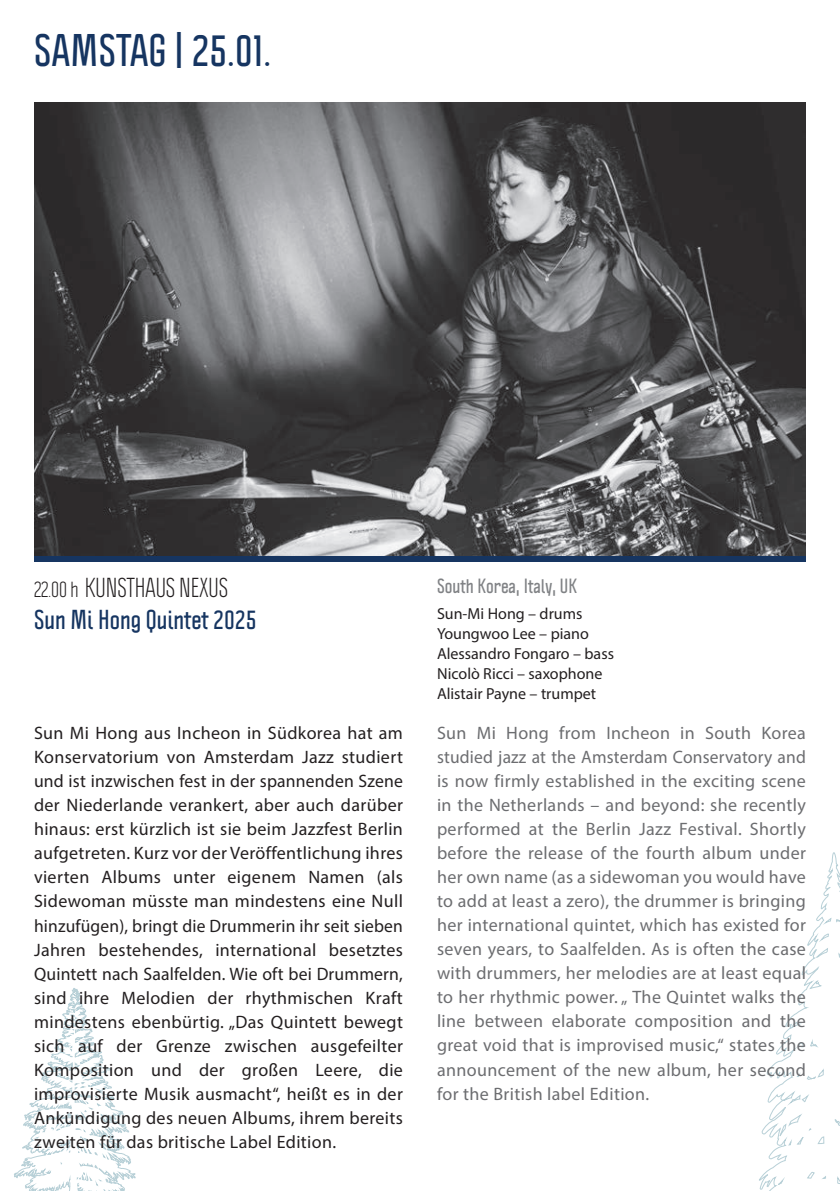
<style>
.page{position:relative;width:840px;height:1191px;background:#fff}
.page>*{position:absolute;margin:0;border:0;box-sizing:border-box;transform-origin:0 0}
.t1{font:700 condensed 40px "Politica";letter-spacing:.01em;color:#163561}
.t2{font:700 condensed 24px/32px "Politica";color:#163561}
.t3{font:18px/24px "Myriad Pro";letter-spacing:.02em;color:#231f20;text-align:justify}
.t4{font:18px/24px "Myriad Pro";letter-spacing:.02em;color:#6c6d70;text-align:justify}
.t5{font:700 condensed 18px "Politica";color:#808285}
.t6{font:16px/20px "Myriad Pro";color:#231f20}
.s1{font-weight:400;font-stretch:normal;font-size:20px;color:#231f20}
.s2{font-weight:400;font-stretch:normal;color:#231f20}
</style>
<div class="page">
<svg style="left:759px;top:852px;width:80px;height:339px"></svg>
<svg style="left:14px;top:988px;width:122px;height:203px"></svg>
<img style="left:34px;top:102px;width:771px;height:454px">
<div style="left:34px;top:556px;width:771px;height:5px;background:#163561"></div>
<h1 class="t1" style="left:34px;top:20px;width:239px">SAMSTAG | 25.01.</h1>
<h2 class="t2" style="left:34px;top:570px;width:224px"><span class="s1">22.00 h</span> <span class="s2">KUNSTHAUS NEXUS<br></span>Sun Mi Hong Quintet 2025</h2>
<p class="t5" style="left:437px;top:572px;width:141px">South Korea, Italy, UK</p>
<p class="t6" style="left:437px;top:603px;width:178px">Sun-Mi Hong – drums<br>Youngwoo Lee – piano<br>Alessandro Fongaro – bass<br>Nicolò Ricci – saxophone<br>Alistair Payne – trumpet</p>
<p class="t3" style="left:34px;top:721px;width:370px">Sun Mi Hong aus Incheon in Südkorea hat am Konservatorium von Amsterdam Jazz studiert und ist inzwischen fest in der spannenden Szene der Niederlande verankert, aber auch darüber hinaus: erst kürzlich ist sie beim Jazzfest Berlin aufgetreten. Kurz vor der Veröffentlichung ihres vierten Albums unter eigenem Namen (als Sidewoman müsste man mindestens eine Null hinzufügen), bringt die Drummerin ihr seit sieben Jahren bestehendes, international besetztes Quintett nach Saalfelden. Wie oft bei Drummern, sind ihre Melodien der rhythmischen Kraft mindestens ebenbürtig. „Das Quintett bewegt sich auf der Grenze zwischen ausgefeilter Komposition und der großen Leere, die improvisierte Musik ausmacht“, heißt es in der Ankündigung des neuen Albums, ihrem bereits zweiten für das britische Label Edition.</p>
<p class="t4" style="left:437px;top:721px;width:370px">Sun Mi Hong from Incheon in South Korea studied jazz at the Amsterdam Conservatory and is now firmly established in the exciting scene in the Netherlands – and beyond: she recently performed at the Berlin Jazz Festival. Shortly before the release of the fourth album under her own name (as a sidewoman you would have to add at least a zero), the drummer is bringing her international quintet, which has existed for seven years, to Saalfelden. As is often the case with drummers, her melodies are at least equal to her rhythmic power. „ The Quintet walks the line between elaborate composition and the great void that is improvised music,“ states the announcement of the new album, her second for the British label Edition.</p>
</div>
